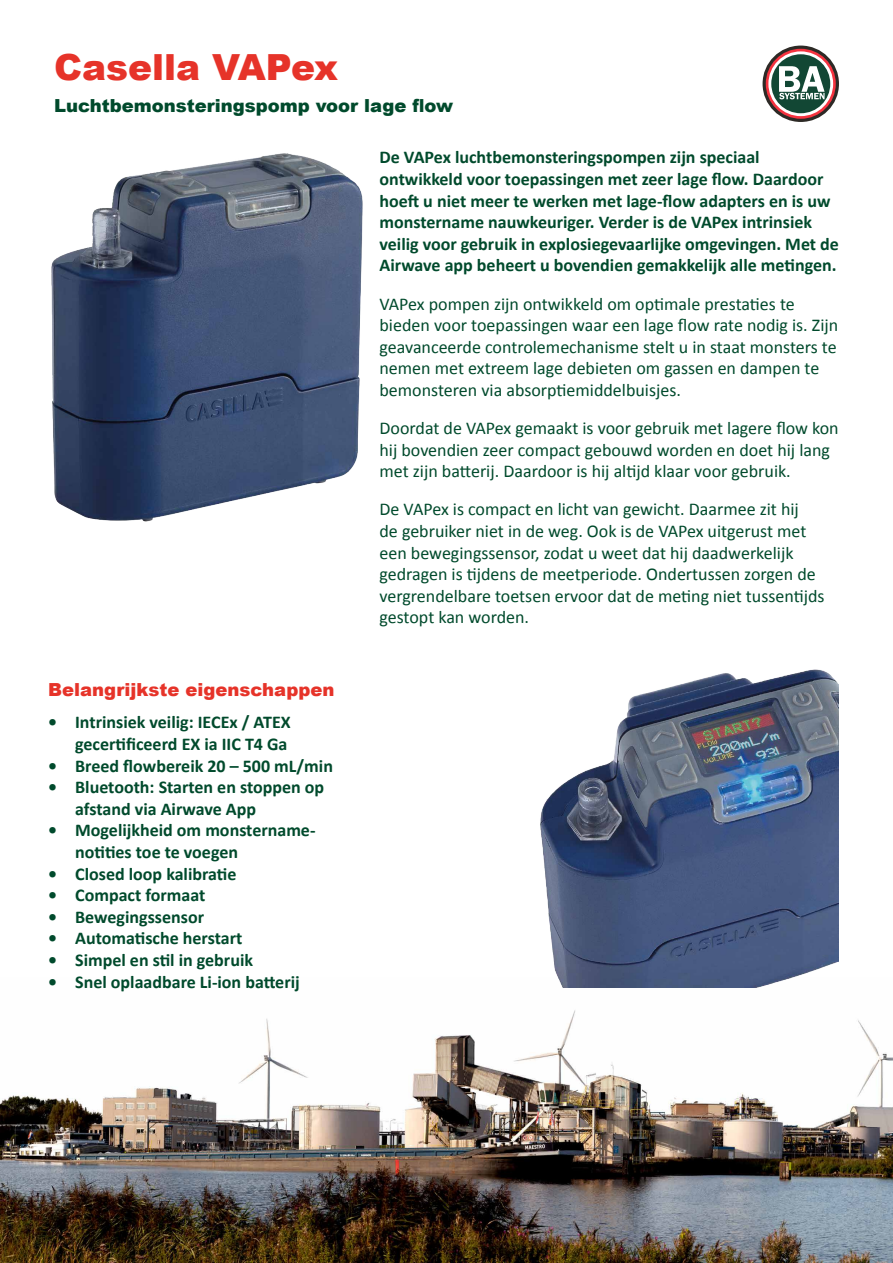
<style>
.page{position:relative;width:893px;height:1263px;background:#fff}
.page>*{position:absolute;margin:0;border:0;box-sizing:border-box;transform-origin:0 0}
.t1{font:900 36px "Arial";color:#e63329}
.t2{font:18px/21.6px "Calibri";color:#004a2c}
.t3{font:700 18px/21.6px "Calibri";color:#004a2c}
.t4{font:900 18px "Arial";color:#004a2c}
.t5{font:900 18px "Arial";color:#e63329}
</style>
<div class="page">
<img style="left:0;top:987px;width:893px;height:276px">
<svg style="left:763px;top:46px;width:76px;height:76px"></svg>
<svg style="left:766px;top:49px;width:70px;height:70px"></svg>
<svg style="left:768px;top:51px;width:65px;height:65px"></svg>
<div style="left:771px;top:54px;width:59px;height:59px;background:#124734;border-radius:50%"></div>
<svg style="left:779px;top:66px;width:46px;height:33px"></svg>
<img style="left:51px;top:153px;width:312px;height:369px">
<img style="left:540px;top:669px;width:299px;height:318px">
<h1 class="t1" style="left:54px;top:41px;width:286px">Casella VAPex</h1>
<p class="t4" style="left:54px;top:93px;width:401px">Luchtbemonsteringspomp voor lage flow</p>
<p class="t3" style="left:379px;top:147px;width:461px">De VAPex luchtbemonsteringspompen zijn speciaal ontwikkeld voor toepassingen met zeer lage flow. Daardoor hoeft u niet meer te werken met lage-flow adapters en is uw monstername nauwkeuriger. Verder is de VAPex intrinsiek veilig voor gebruik in explosiegevaarlijke omgevingen. Met de Airwave app beheert u bovendien gemakkelijk alle metingen.</p>
<p class="t2" style="left:379px;top:293px;width:460px">VAPex pompen zijn ontwikkeld om optimale prestaties te bieden voor toepassingen waar een lage flow rate nodig is. Zijn geavanceerde controlemechanisme stelt u in staat monsters te nemen met extreem lage debieten om gassen en dampen te bemonsteren via absorptiemiddelbuisjes.</p>
<p class="t2" style="left:379px;top:417px;width:461px">Doordat de VAPex gemaakt is voor gebruik met lagere flow kon hij bovendien zeer compact gebouwd worden en doet hij lang met zijn batterij. Daardoor is hij altijd klaar voor gebruik.</p>
<p class="t2" style="left:379px;top:499px;width:446px">De VAPex is compact en licht van gewicht. Daarmee zit hij<br>de gebruiker niet in de weg. Ook is de VAPex uitgerust met een bewegingssensor, zodat u weet dat hij daadwerkelijk gedragen is tijdens de meetperiode. Ondertussen zorgen de vergrendelbare toetsen ervoor dat de meting niet tussentijds gestopt kan worden.</p>
<p class="t5" style="left:48px;top:676px;width:288px">Belangrijkste eigenschappen</p>
<p class="t3" style="left:48px;top:711px;width:244px;text-align:right">• Intrinsiek veilig: IECEx / ATEX gecertificeerd EX ia IIC T4 Ga</p>
<p class="t3" style="left:48px;top:755px;width:286px">• Breed flowbereik 20 – 500 mL/min</p>
<p class="t3" style="left:75px;top:776px;width:251px;text-indent:-27px">• Bluetooth: Starten en stoppen op afstand via Airwave App</p>
<p class="t3" style="left:75px;top:819px;width:242px;text-indent:-27px">• Mogelijkheid om monstername&shy;notities toe te voegen</p>
<p class="t3" style="left:48px;top:863px;width:190px">• Closed loop kalibratie</p>
<p class="t3" style="left:48px;top:884px;width:159px">• Compact formaat</p>
<p class="t3" style="left:48px;top:906px;width:157px">• Bewegingssensor</p>
<p class="t3" style="left:48px;top:927px;width:196px">• Automatische herstart</p>
<p class="t3" style="left:48px;top:949px;width:206px">• Simpel en stil in gebruik</p>
<p class="t3" style="left:48px;top:971px;width:253px">• Snel oplaadbare Li-ion batterij</p>
</div>
